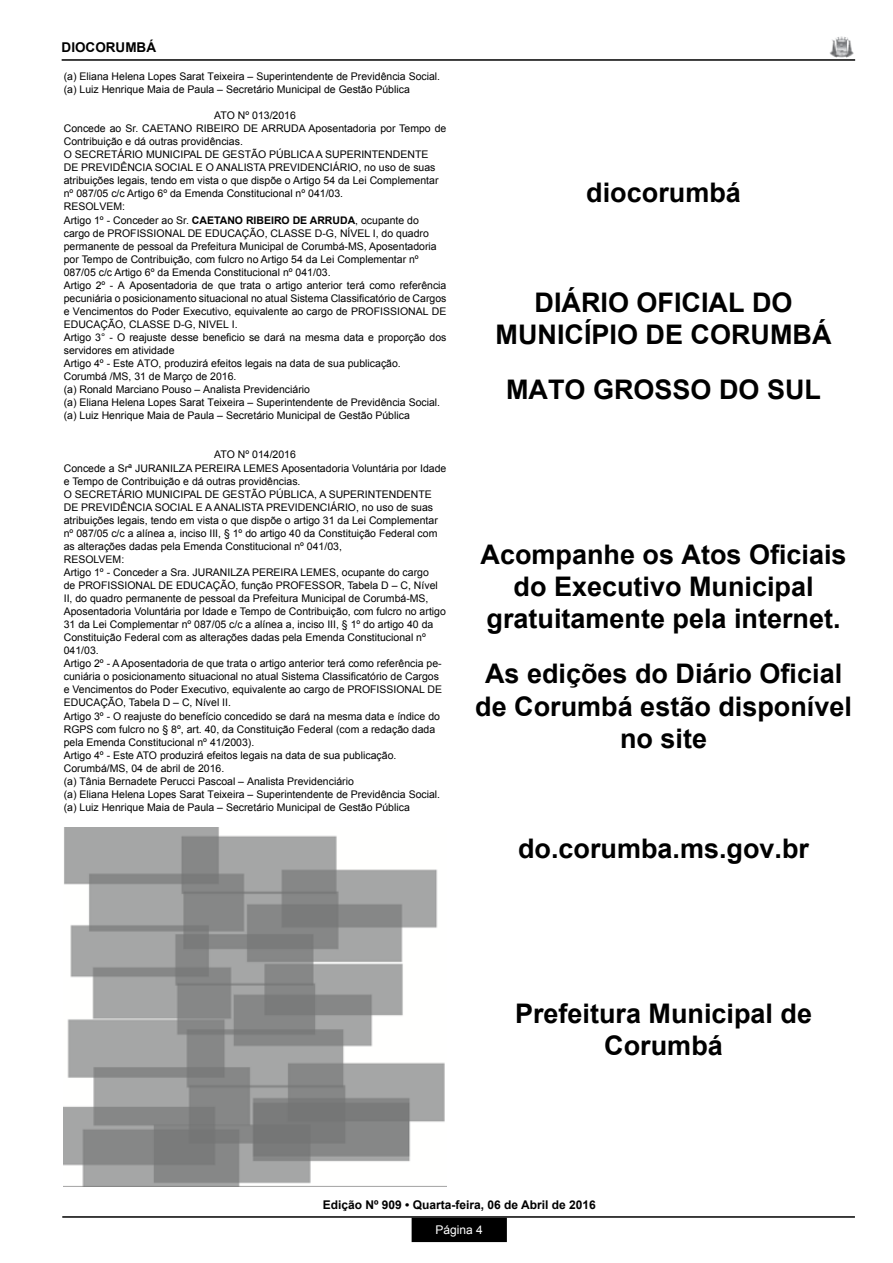
<style>
.page{position:relative;width:893px;height:1263px;background:#fff}
.page>*{position:absolute;margin:0;border:0;box-sizing:border-box;transform-origin:0 0}
.t1{font:700 27px/32.4px "Arial";color:#000;text-align:center}
.t2{font:700 13.5px "Arial";color:#000}
.t3{font:700 12px "Arial";color:#000}
.t4{font:12px "Arial";color:#fff}
.t5{font:10.5px/13px "Arial";color:#000}
.s1{font-weight:700}
</style>
<div class="page">
<div style="left:412px;top:1218px;width:94px;height:23px;background:#000"></div>
<div style="left:412px;top:1218px;width:95px;height:24px;border:2px solid #000"></div>
<hr style="left:62px;top:1216px;width:793px;height:2px;background:#000">
<img style="left:830px;top:36px;width:23px;height:21px">
<hr style="left:62px;top:59px;width:793px;height:2px;background:#000">
<img style="left:64px;top:827px;width:382px;height:359px">
<p class="t2" style="left:62px;top:38px;width:96px">DIOCORUMBÁ</p>
<p class="t5" style="left:64px;top:70px;width:378px">(a) Eliana Helena Lopes Sarat Teixeira – Superintendente de Previdência Social. (a) Luiz Henrique Maia de Paula – Secretário Municipal de Gestão Pública</p>
<p class="t5" style="left:64px;top:109px;width:384px;text-indent:151px">ATO Nº 013/2016<br>Concede ao Sr. CAETANO RIBEIRO DE ARRUDA Aposentadoria por Tempo de Contribuição e dá outras providências.<br>O SECRETÁRIO MUNICIPAL DE GESTÃO PÚBLICA A SUPERINTENDENTE<br>DE PREVIDÊNCIA SOCIAL E O ANALISTA PREVIDENCIÁRIO, no uso de suas atribuições legais, tendo em vista o que dispõe o Artigo 54 da Lei Complementar nº 087/05 c/c Artigo 6º da Emenda Constitucional nº 041/03.<br>RESOLVEM:<br>Artigo 1º - Conceder ao Sr. <span class="s1">CAETANO RIBEIRO DE ARRUDA</span>, ocupante do cargo de PROFISSIONAL DE EDUCAÇÃO, CLASSE D-G, NÍVEL I, do quadro permanente de pessoal da Prefeitura Municipal de Corumbá-MS, Aposentadoria por Tempo de Contribuição, com fulcro no Artigo 54 da Lei Complementar nº 087/05 c/c Artigo 6º da Emenda Constitucional nº 041/03.<br>Artigo 2º - A Aposentadoria de que trata o artigo anterior terá como referência pecuniária o posicionamento situacional no atual Sistema Classificatório de Cargos e Vencimentos do Poder Executivo, equivalente ao cargo de PROFISSIONAL DE EDUCAÇÃO, CLASSE D-G, NIVEL I.<br>Artigo 3° - O reajuste desse beneficio se dará na mesma data e proporção dos servidores em atividade<br>Artigo 4º - Este ATO, produzirá efeitos legais na data de sua publicação.<br>Corumbá /MS, 31 de Março de 2016.<br>(a) Ronald Marciano Pouso – Analista Previdenciário<br>(a) Eliana Helena Lopes Sarat Teixeira – Superintendente de Previdência Social. (a) Luiz Henrique Maia de Paula – Secretário Municipal de Gestão Pública</p>
<p class="t5" style="left:64px;top:448px;width:384px;text-indent:151px">ATO Nº 014/2016<br>Concede a Srª JURANILZA PEREIRA LEMES Aposentadoria Voluntária por Idade e Tempo de Contribuição e dá outras providências.<br>O SECRETÁRIO MUNICIPAL DE GESTÃO PÚBLICA, A SUPERINTENDENTE DE PREVIDÊNCIA SOCIAL E A ANALISTA PREVIDENCIÁRIO, no uso de suas atribuições legais, tendo em vista o que dispõe o artigo 31 da Lei Complementar nº 087/05 c/c a alínea a, inciso III, § 1º do artigo 40 da Constituição Federal com as alterações dadas pela Emenda Constitucional nº 041/03,<br>RESOLVEM:<br>Artigo 1º - Conceder a Sra. JURANILZA PEREIRA LEMES, ocupante do cargo<br>de PROFISSIONAL DE EDUCAÇÃO, função PROFESSOR, Tabela D – C, Nível II, do quadro permanente de pessoal da Prefeitura Municipal de Corumbá-MS, Aposentadoria Voluntária por Idade e Tempo de Contribuição, com fulcro no artigo 31 da Lei Complementar nº 087/05 c/c a alínea a, inciso III, § 1º do artigo 40 da Constituição Federal com as alterações dadas pela Emenda Constitucional nº 041/03.<br>Artigo 2º - A Aposentadoria de que trata o artigo anterior terá como referência pe&shy;cuniária o posicionamento situacional no atual Sistema Classificatório de Cargos e Vencimentos do Poder Executivo, equivalente ao cargo de PROFISSIONAL DE EDUCAÇÃO, Tabela D – C, Nível II.<br>Artigo 3º - O reajuste do benefício concedido se dará na mesma data e índice do RGPS com fulcro no § 8º, art. 40, da Constituição Federal (com a redação dada pela Emenda Constitucional nº 41/2003).<br>Artigo 4º - Este ATO produzirá efeitos legais na data de sua publicação.<br>Corumbá/MS, 04 de abril de 2016.<br>(a) Tânia Bernadete Perucci Pascoal – Analista Previdenciário<br>(a) Eliana Helena Lopes Sarat Teixeira – Superintendente de Previdência Social. (a) Luiz Henrique Maia de Paula – Secretário Municipal de Gestão Pública</p>
<h1 class="t1" style="left:586px;top:177px;width:156px">diocorumbá</h1>
<h1 class="t1" style="left:496px;top:287px;width:337px">DIÁRIO OFICIAL DO<br>MUNICÍPIO DE CORUMBÁ</h1>
<h1 class="t1" style="left:506px;top:374px;width:317px">MATO GROSSO DO SUL</h1>
<h1 class="t1" style="left:480px;top:539px;width:368px">Acompanhe os Atos Oficiais do Executivo Municipal gratuitamente pela internet.</h1>
<h1 class="t1" style="left:475px;top:658px;width:378px">As edições do Diário Oficial de Corumbá estão disponível no site</h1>
<h1 class="t1" style="left:518px;top:833px;width:293px">do.corumba.ms.gov.br</h1>
<h1 class="t1" style="left:515px;top:998px;width:299px">Prefeitura Municipal de<br>Corumbá</h1>
<p class="t3" style="left:323px;top:1196px;width:274px">Edição Nº 909 • Quarta-feira, 06 de Abril de 2016</p>
<p class="t4" style="left:436px;top:1222px;width:49px">Página 4</p>
</div>
